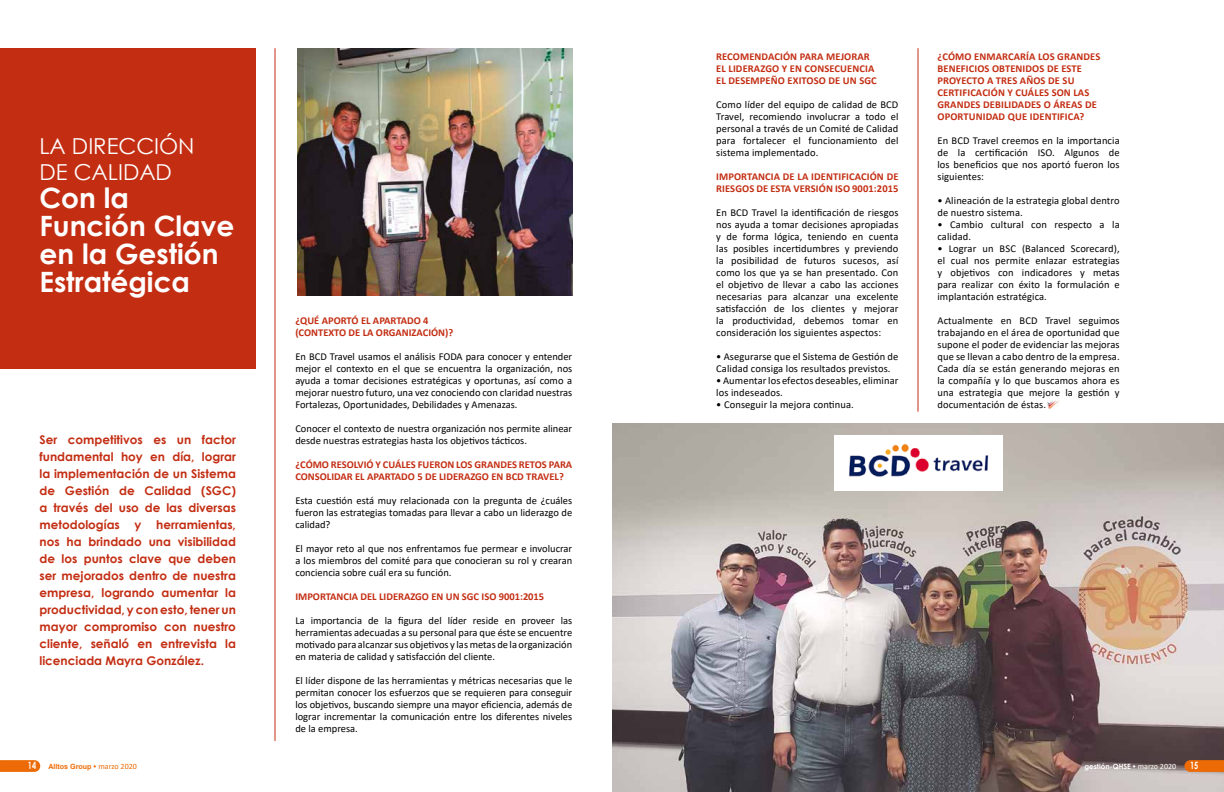
<style>
.page{position:relative;width:1224px;height:792px;background:#fff}
.page>*{position:absolute;margin:0;border:0;box-sizing:border-box;transform-origin:0 0}
.t1{font:700 28px/28px "Century Gothic";color:#fff}
.t2{font:22px/26px "Century Gothic";color:#fff}
.t3{font:700 12px/17px "Century Gothic";color:#c32e13;text-align:justify}
.t4{font:10.5px/12px "Calibri";color:#000;text-align:justify}
.t5{font:700 10.5px/12px "Calibri";letter-spacing:.01em;color:#c32e13}
.t6{font:700 10px "Century Gothic";color:#fff;scale:.74 1}
.t7{font:700 7.1px "Arial";color:#ed6b06}
.t8{font:700 7.1px "Century Gothic";color:#fff}
.s1{font-family:"Century Gothic";font-size:10px;color:#fff}
.s2{font-family:"Garamond";font-size:8px}
.s3{font-family:"Calibri";font-weight:400;font-size:8px}
</style>
<div class="page">
<img style="left:612px;top:423px;width:612px;height:369px">
<img style="left:834px;top:435px;width:168px;height:55px">
<div style="left:0;top:48px;width:256px;height:320px;background:#c32e13"></div>
<hr style="left:275px;top:48px;width:1px;height:693px;background:#c32e13">
<hr style="left:918px;top:48px;width:1px;height:364px;background:#c32e13">
<img style="left:297px;top:48px;width:275px;height:247px">
<svg style="left:0;top:760px;width:40px;height:12px"></svg>
<svg style="left:1184px;top:760px;width:40px;height:12px"></svg>
<svg style="left:1048px;top:400px;width:11px;height:9px"></svg>
<h2 class="t2" style="left:39px;top:133px;width:157px">LA DIRECCIÓN<br>DE CALIDAD</h2>
<h1 class="t1" style="left:39px;top:183px;width:196px">Con la<br>Función Clave en la Gestión<br>Estratégica</h1>
<p class="t3" style="left:40px;top:431px;width:198px">Ser competitivos es un factor fundamental hoy en día, lograr la implementación de un Sistema de Gestión de Calidad (SGC) a través del uso de las diversas metodologías y herramientas, nos ha brindado una visibilidad de los puntos clave que deben ser mejorados dentro de nuestra empresa, logrando aumentar la productividad, y con esto, tener un mayor compromiso con nuestro cliente, señaló en entrevista la licenciada Mayra González.</p>
<p class="t5" style="left:295px;top:314px;width:159px">¿QUÉ APORTÓ EL APARTADO 4 (CONTEXTO DE LA ORGANIZACIÓN)?</p>
<p class="t4" style="left:295px;top:350px;width:278px">En BCD Travel usamos el análisis FODA para conocer y entender mejor el contexto en el que se encuentra la organización, nos ayuda a tomar decisiones estratégicas y oportunas, así como a mejorar nuestro futuro, una vez conociendo con claridad nuestras Fortalezas, Oportunidades, Debilidades y Amenazas.</p>
<p class="t4" style="left:295px;top:422px;width:278px">Conocer el contexto de nuestra organización nos permite alinear desde nuestras estrategias hasta los objetivos tácticos.</p>
<p class="t5" style="left:295px;top:458px;width:278px">¿CÓMO RESOLVIÓ Y CUÁLES FUERON LOS GRANDES RETOS PARA<br>CONSOLIDAR EL APARTADO 5 DE LIDERAZGO EN BCD TRAVEL?</p>
<p class="t4" style="left:295px;top:494px;width:278px">Esta cuestión está muy relacionada con la pregunta de ¿cuáles fueron las estrategias tomadas para llevar a cabo un liderazgo de calidad?</p>
<p class="t4" style="left:295px;top:542px;width:278px">El mayor reto al que nos enfrentamos fue permear e involucrar a los miembros del comité para que conocieran su rol y crearan conciencia sobre cuál era su función.</p>
<p class="t5" style="left:295px;top:590px;width:250px">IMPORTANCIA DEL LIDERAZGO EN UN SGC ISO 9001:2015</p>
<p class="t4" style="left:295px;top:614px;width:278px">La importancia de la figura del líder reside en proveer las herramientas adecuadas a su personal para que éste se encuentre motivado para alcanzar sus objetivos y las metas de la organización en materia de calidad y satisfacción del cliente.</p>
<p class="t4" style="left:295px;top:674px;width:278px">El líder dispone de las herramientas y métricas necesarias que le permitan conocer los esfuerzos que se requieren para conseguir los objetivos, buscando siempre una mayor eficiencia, además de lograr incrementar la comunicación entre los diferentes niveles de la empresa.</p>
<p class="t5" style="left:716px;top:50px;width:162px">RECOMENDACIÓN PARA MEJORAR<br>EL LIDERAZGO Y EN CONSECUENCIA<br>EL DESEMPEÑO EXITOSO DE UN SGC</p>
<p class="t4" style="left:716px;top:98px;width:184px">Como líder del equipo de calidad de BCD Travel, recomiendo involucrar a todo el personal a través de un Comité de Calidad para fortalecer el funcionamiento del sistema implementado.</p>
<p class="t5" style="left:716px;top:170px;width:184px">IMPORTANCIA DE LA IDENTIFICACIÓN DE<br>RIESGOS DE ESTA VERSIÓN ISO 9001:2015</p>
<p class="t4" style="left:716px;top:206px;width:184px">En BCD Travel la identificación de riesgos nos ayuda a tomar decisiones apropiadas y de forma lógica, teniendo en cuenta las posibles incertidumbres y previendo la posibilidad de futuros sucesos, así como los que ya se han presentado. Con el objetivo de llevar a cabo las acciones necesarias para alcanzar una excelente satisfacción de los clientes y mejorar la productividad, debemos tomar en consideración los siguientes aspectos:</p>
<p class="t4" style="left:716px;top:350px;width:184px">• Asegurarse que el Sistema de Gestión de<br>Calidad consiga los resultados previstos.</p>
<p class="t4" style="left:716px;top:374px;width:184px">• Aumentar los efectos deseables, eliminar los indeseados.</p>
<p class="t4" style="left:716px;top:398px;width:139px">• Conseguir la mejora continua.</p>
<p class="t5" style="left:937px;top:50px;width:164px">¿CÓMO ENMARCARÍA LOS GRANDES<br>BENEFICIOS OBTENIDOS DE ESTE<br>PROYECTO A TRES AÑOS DE SU<br>CERTIFICACIÓN Y CUÁLES SON LAS<br>GRANDES DEBILIDADES O ÁREAS DE<br>OPORTUNIDAD QUE IDENTIFICA?</p>
<p class="t4" style="left:937px;top:134px;width:184px">En BCD Travel creemos en la importancia de la certificación ISO. Algunos de los beneficios que nos aportó fueron los siguientes:</p>
<p class="t4" style="left:937px;top:194px;width:184px">• Alineación de la estrategia global dentro de nuestro sistema.</p>
<p class="t4" style="left:937px;top:218px;width:184px">• Cambio cultural con respecto a la calidad.</p>
<p class="t4" style="left:937px;top:242px;width:184px">• Lograr un BSC (Balanced Scorecard), el cual nos permite enlazar estrategias y objetivos con indicadores y metas para realizar con éxito la formulación e implantación estratégica.</p>
<p class="t4" style="left:937px;top:314px;width:184px">Actualmente en BCD Travel seguimos trabajando en el área de oportunidad que supone el poder de evidenciar las mejoras que se llevan a cabo dentro de la empresa.<br>Cada día se están generando mejoras en la compañía y lo que buscamos ahora es una estrategia que mejore la gestión y documentación de éstas.</p>
<p class="t7" style="left:28px;top:761px;width:111px"><span class="s1">14</span> Alltos Group <span class="s2">•</span> <span class="s3">marzo 2020</span></p>
<p class="t8" style="left:1085px;top:761px;width:93px">gestión-QHSE <span class="s2">•</span> <span class="s3">marzo 2020</span></p>
<p class="t6" style="left:1190px;top:758px;width:13px">15</p>
</div>
